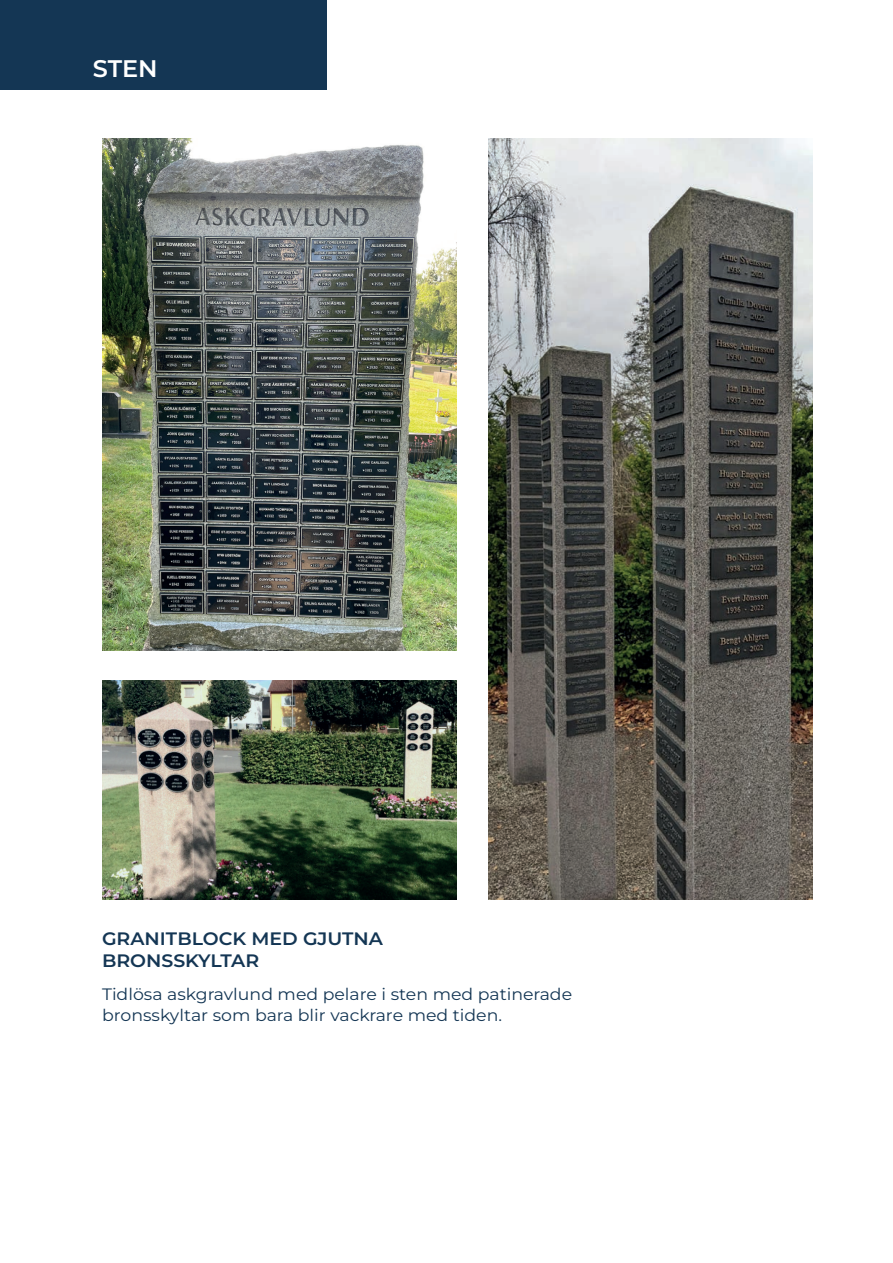
<style>
.page{position:relative;width:893px;height:1263px;background:#fff}
.page>*{position:absolute;margin:0;border:0;box-sizing:border-box;transform-origin:0 0}
.t1{font:600 24px "Montserrat";color:#fff}
.t2{font:600 18px/21.6px "Montserrat";color:#143654;scale:1.05 1}
.t3{font:16.5px/21px "Montserrat";color:#143654;scale:1.05 1}
</style>
<div class="page">
<img style="left:102px;top:139px;width:354px;height:512px">
<img style="left:102px;top:680px;width:354px;height:219px">
<img style="left:488px;top:138px;width:324px;height:761px">
<div style="left:0;top:0;width:327px;height:89px;background:#143654"></div>
<h1 class="t1" style="left:93px;top:53px;width:66px">STEN</h1>
<p class="t2" style="left:102px;top:928px;width:269px">GRANITBLOCK MED GJUTNA<br>BRONSSKYLTAR</p>
<p class="t3" style="left:102px;top:983px;width:449px">Tidlösa askgravlund med pelare i sten med patinerade bronsskyltar som bara blir vackrare med tiden.</p>
</div>
